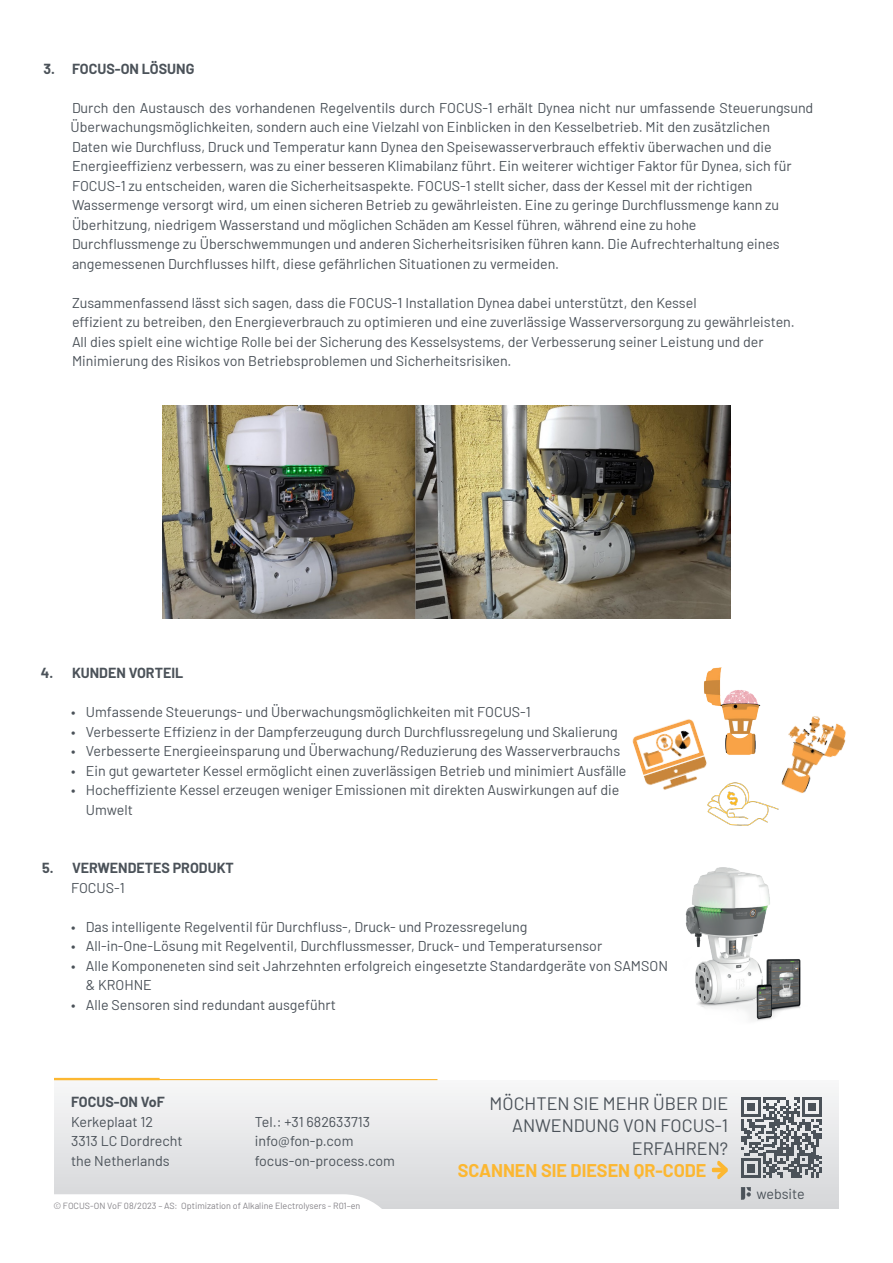
<style>
.page{position:relative;width:893px;height:1263px;background:#fff}
.page>*{position:absolute;margin:0;border:0;box-sizing:border-box;transform-origin:0 0}
.Meta_Title{font:18px/22.5px "Barlow";color:#4b5259;text-align:right}
.Meta_Title-2{font:700 18px "Barlow";color:#fcb731}
.Subline{font:14.25px/19.5px "Barlow";color:#4b5259}
.Subline-2{font:700 14.25px "Barlow";color:#4b5259}
.Floating_Text{font:14.25px "Barlow";color:#4b5259}
.t1{font:9px "Barlow";color:#858388}
</style>
<div class="page">
<div style="left:54px;top:1080px;width:785px;height:129px;background:linear-gradient(to bottom,#f7f7f8,#d5d6d8)"></div>
<hr style="left:54px;top:1079px;width:383px;height:1px;background:#fcb731">
<hr style="left:54px;top:1078px;width:106px;height:2px;background:#fcb731">
<svg style="left:741px;top:1187px;width:10px;height:12px"></svg>
<svg style="left:741px;top:1097px;width:81px;height:81px;background:#8e9297"></svg>
<svg style="left:54px;top:1194px;width:348px;height:15px"></svg>
<img style="left:685px;top:867px;width:116px;height:154px">
<img style="left:721px;top:782px;width:47px;height:44px">
<img style="left:745px;top:716px;width:101px;height:102px">
<img style="left:704px;top:667px;width:81px;height:94px">
<img style="left:632px;top:693px;width:103px;height:127px">
<img style="left:163px;top:405px;width:567px;height:213px">
<svg style="left:713px;top:1158px;width:17px;height:24px"></svg>
<p class="Subline-2" style="left:43px;top:58px;width:13px">3.</p>
<p class="Subline-2" style="left:72px;top:58px;width:124px">FOCUS-ON LÖSUNG</p>
<p class="Subline" style="left:70px;top:97px;width:744px">Durch den Austausch des vorhandenen Regelventils durch FOCUS-1 erhält Dynea nicht nur umfassende Steuerungsund<br>Überwachungsmöglichkeiten, sondern auch eine Vielzahl von Einblicken in den Kesselbetrieb. Mit den zusätzlichen</p>
<p class="Subline" style="left:72px;top:136px;width:701px">Daten wie Durchfluss, Druck und Temperatur kann Dynea den Speisewasserverbrauch effektiv überwachen und die</p>
<p class="Subline" style="left:72px;top:155px;width:721px">Energieeffizienz verbessern, was zu einer besseren Klimabilanz führt. Ein weiterer wichtiger Faktor für Dynea, sich für</p>
<p class="Subline" style="left:72px;top:175px;width:682px">FOCUS-1 zu entscheiden, waren die Sicherheitsaspekte. FOCUS-1 stellt sicher, dass der Kessel mit der richtigen</p>
<p class="Subline" style="left:72px;top:194px;width:709px">Wassermenge versorgt wird, um einen sicheren Betrieb zu gewährleisten. Eine zu geringe Durchflussmenge kann zu</p>
<p class="Subline" style="left:72px;top:214px;width:626px">Überhitzung, niedrigem Wasserstand und möglichen Schäden am Kessel führen, während eine zu hohe</p>
<p class="Subline" style="left:72px;top:233px;width:709px">Durchflussmenge zu Überschwemmungen und anderen Sicherheitsrisiken führen kann. Die Aufrechterhaltung eines</p>
<p class="Subline" style="left:72px;top:253px;width:489px">angemessenen Durchflusses hilft, diese gefährlichen Situationen zu vermeiden.</p>
<p class="Subline" style="left:72px;top:292px;width:626px">Zusammenfassend lässt sich sagen, dass die FOCUS-1 Installation Dynea dabei unterstützt, den Kessel</p>
<p class="Subline" style="left:72px;top:311px;width:724px">effizient zu betreiben, den Energieverbrauch zu optimieren und eine zuverlässige Wasserversorgung zu gewährleisten.</p>
<p class="Subline" style="left:72px;top:331px;width:693px">All dies spielt eine wichtige Rolle bei der Sicherung des Kesselsystems, der Verbesserung seiner Leistung und der</p>
<p class="Subline" style="left:72px;top:350px;width:441px">Minimierung des Risikos von Betriebsproblemen und Sicherheitsrisiken.</p>
<p class="Subline-2" style="left:41px;top:662px;width:14px">4.</p>
<p class="Subline-2" style="left:72px;top:662px;width:113px">KUNDEN VORTEIL</p>
<p class="Subline" style="left:71px;top:701px;width:461px">• Umfassende Steuerungs- und Überwachungsmöglichkeiten mit FOCUS-1</p>
<p class="Subline" style="left:71px;top:721px;width:548px">• Verbesserte Effizienz in der Dampferzeugung durch Durchflussregelung und Skalierung</p>
<p class="Subline" style="left:71px;top:740px;width:551px">• Verbesserte Energieeinsparung und Überwachung/Reduzierung des Wasserverbrauchs</p>
<p class="Subline" style="left:71px;top:760px;width:557px">• Ein gut gewarteter Kessel ermöglicht einen zuverlässigen Betrieb und minimiert Ausfälle</p>
<p class="Subline" style="left:86px;top:779px;width:535px;text-indent:-15px">• Hocheffiziente Kessel erzeugen weniger Emissionen mit direkten Auswirkungen auf die<br>Umwelt</p>
<p class="Subline-2" style="left:42px;top:857px;width:13px">5.</p>
<p class="Subline-2" style="left:72px;top:857px;width:163px">VERWENDETES PRODUKT</p>
<p class="Floating_Text" style="left:71px;top:877px;width:55px">FOCUS-1</p>
<p class="Subline" style="left:71px;top:916px;width:458px">• Das intelligente Regelventil für Durchfluss-, Druck- und Prozessregelung</p>
<p class="Subline" style="left:71px;top:935px;width:533px">• All-in-One-Lösung mit Regelventil, Durchflussmesser, Druck- und Temperatursensor</p>
<p class="Subline" style="left:86px;top:955px;width:584px;text-indent:-15px">• Alle Komponeneten sind seit Jahrzehnten erfolgreich eingesetzte Standardgeräte von SAMSON &amp; KROHNE</p>
<p class="Subline" style="left:71px;top:994px;width:267px">• Alle Sensoren sind redundant ausgeführt</p>
<p class="Subline-2" style="left:71px;top:1091px;width:95px">FOCUS-ON VoF</p>
<p class="Subline" style="left:71px;top:1111px;width:113px">Kerkeplaat 12<br>3313 LC Dordrecht the Netherlands</p>
<p class="Subline" style="left:255px;top:1111px;width:117px">Tel.: +31 682633713 info@fon-p.com</p>
<p class="Subline" style="left:255px;top:1150px;width:142px">focus-on-process.com</p>
<p class="Meta_Title" style="left:490px;top:1090px;width:240px">MÖCHTEN SIE MEHR ÜBER DIE<br>ANWENDUNG VON FOCUS-1<br>ERFAHREN?</p>
<p class="Meta_Title-2" style="left:458px;top:1157px;width:250px">SCANNEN SIE DIESEN QR-CODE</p>
<p class="Subline" style="left:756px;top:1183px;width:50px">website</p>
<p class="t1" style="left:53px;top:1199px;width:309px">© FOCUS-ON VoF 08/2023 – AS: Optimization of Alkaline Electrolysers - R01–en</p>
</div>
